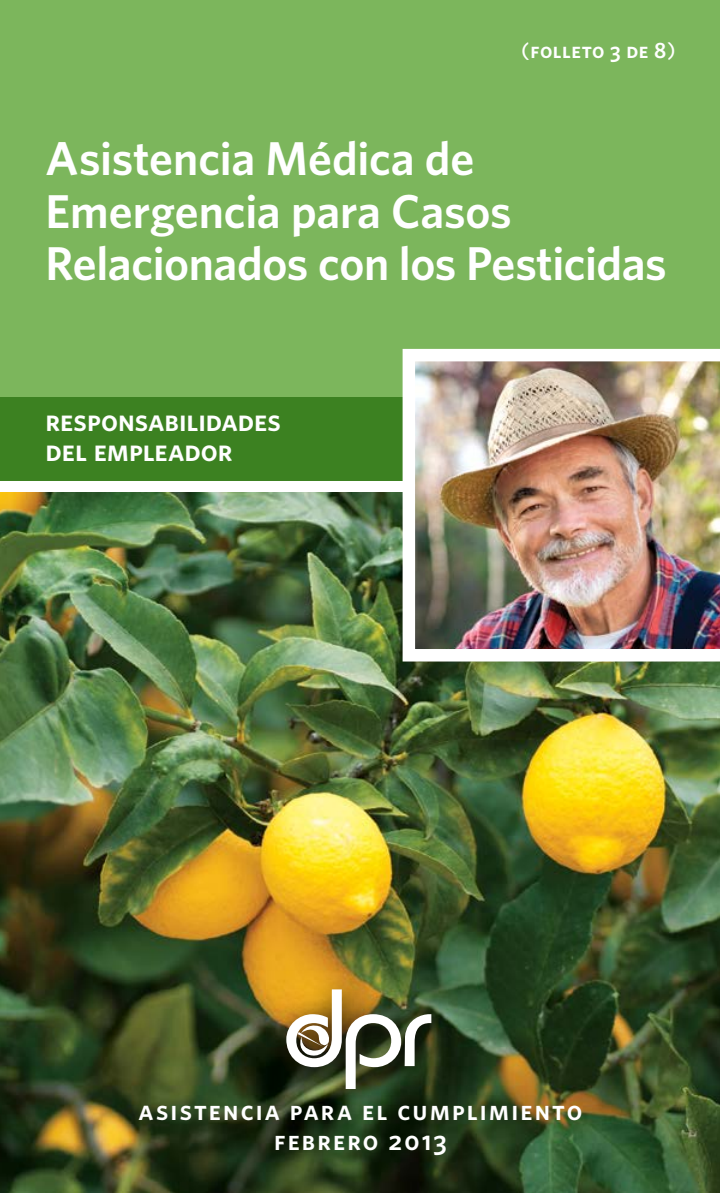
<style>
.page{position:relative;width:720px;height:1193px;background:#fff}
.page>*{position:absolute;margin:0;border:0;box-sizing:border-box;transform-origin:0 0}
.Cover_Large_Heading{font:600 47.5px/52.5px "Whitney";letter-spacing:-.005em;color:#fff}
.Cover_Employer{font:30px/30px "Whitney Semibold SC";color:#fff}
.Cover_Footer{font:27.5px "Whitney Semibold SC";letter-spacing:.075em;color:#fff}
.t1{font:22px "Whitney Semibold SC";letter-spacing:.02em;color:#fff}
.s1{font-family:"Whitney";font-weight:500}
</style>
<div class="page">
<img style="left:0;top:493px;width:720px;height:699px">
<div style="left:0;top:0;width:720px;height:480px;background:#7cb65c"></div>
<div style="left:0;top:397px;width:403px;height:83px;background:#3c8121"></div>
<img style="left:403px;top:349px;width:317px;height:312px">
<svg style="left:267px;top:970px;width:194px;height:148px;background:#474d1e"></svg>
<img style="left:286px;top:989px;width:145px;height:100px">
<p class="t1" style="left:521px;top:37px;width:156px"><span class="s1">(</span>folleto 3 de 8<span class="s1">)</span></p>
<p class="Cover_Large_Heading" style="left:46px;top:131px;width:623px">Asistencia Médica de<br>Emergencia para Casos<br>Relacionados con los Pesticidas</p>
<p class="Cover_Employer" style="left:46px;top:405px;width:237px">responsabilidades del empleador</p>
<p class="Cover_Footer" style="left:139px;top:1094px;width:445px">asistencia para el cumplimiento</p>
<p class="Cover_Footer" style="left:274px;top:1124px;width:174px">febrero 2013</p>
</div>
